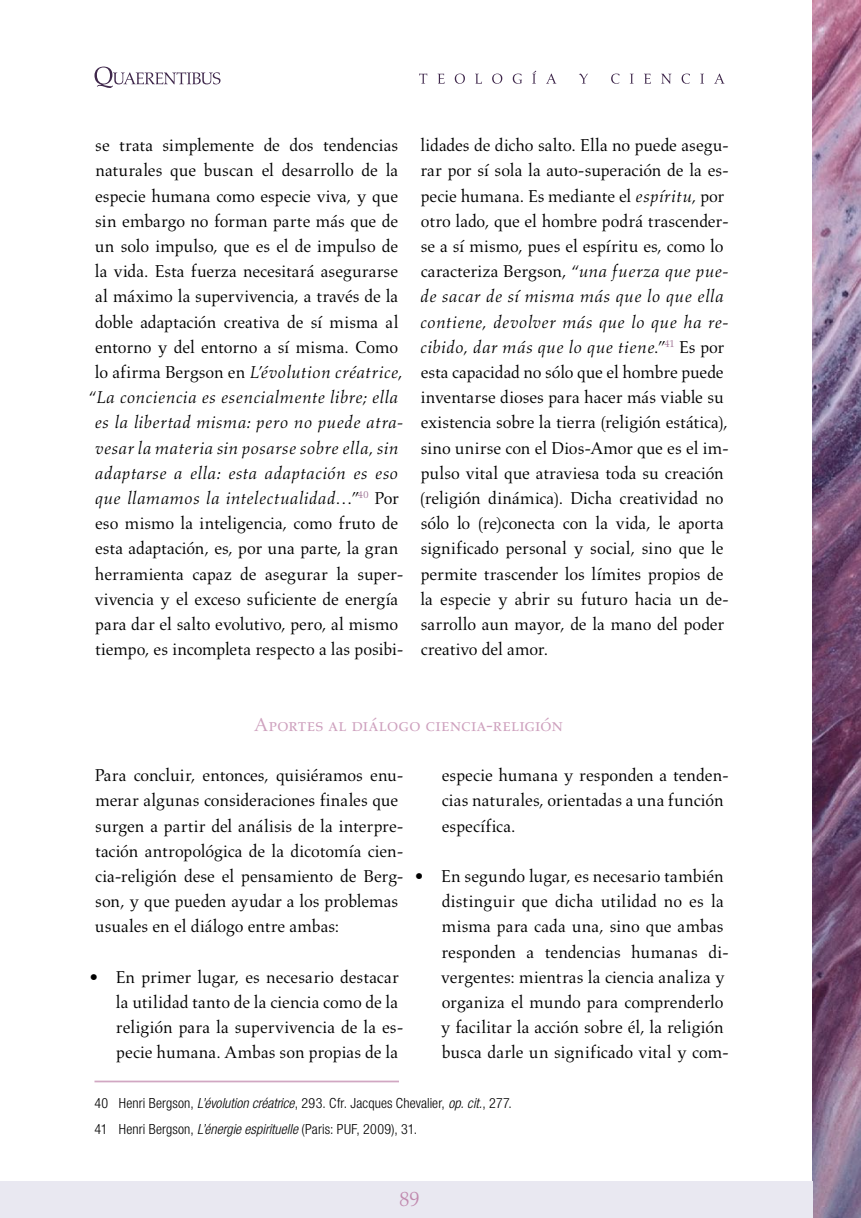
<style>
.page{position:relative;width:861px;height:1218px;background:#fff}
.page>*{position:absolute;margin:0;border:0;box-sizing:border-box;transform-origin:0 0}
.t1{font:21px "Aldus LT Std";color:#c18aaf}
.t2{font:19.25px "Aldus LT Std";color:#cea1be}
.t3{font:17.5px/25.2px "Aldus LT Std";letter-spacing:-.005em;color:#000}
.t4{font:300 condensed 14px/26.2px "Helvetica Neue LT Std";letter-spacing:.01em;color:#000}
.s1{font-style:italic}
</style>
<div class="page">
<img style="left:813px;top:0;width:48px;height:1218px">
<svg style="left:95px;top:67px;width:126px;height:21px"></svg>
<svg style="left:419px;top:71px;width:306px;height:13px"></svg>
<hr style="left:94px;top:1081px;width:305px;height:1px;background:#d1a7c2">
<div style="left:0;top:1181px;width:813px;height:37px;background:#e9e8f1"></div>
<p class="t3" style="left:89px;top:133px;width:317px;text-align:center">se trata simplemente de dos tendencias naturales que buscan el desarrollo de la especie humana como especie viva, y que sin embargo no forman parte más que de un solo impulso, que es el de impulso de la vida. Esta fuerza necesitará asegurarse al máximo la supervivencia, a través de la doble adaptación creativa de sí misma al entorno y del entorno a sí misma. Como lo afirma Bergson en <span class="s1">L’évolution créatrice</span>, “<span class="s1">La conciencia es esencialmente libre; ella es la libertad misma: pero no puede atra&shy;vesar la materia sin posarse sobre ella, sin adaptarse a ella: esta adaptación es eso que llamamos la intelectualidad</span>…”<sup>40</sup> Por eso mismo la inteligencia, como fruto de esta adaptación, es, por una parte, la gran herramienta capaz de asegurar la super&shy;vivencia y el exceso suficiente de energía para dar el salto evolutivo, pero, al mismo tiempo, es incompleta respecto a las posibi-</p>
<p class="t3" style="left:420px;top:133px;width:311px">lidades de dicho salto. Ella no puede asegu&shy;rar por sí sola la auto-superación de la es&shy;pecie humana. Es mediante el <span class="s1">espíritu,</span> por otro lado, que el hombre podrá trascender&shy;se a sí mismo, pues el espíritu es, como lo caracteriza Bergson, “<span class="s1">una fuerza que pue&shy;de sacar de sí misma más que lo que ella contiene, devolver más que lo que ha re&shy;cibido, dar más que lo que tiene</span>.”<sup>41</sup> Es por esta capacidad no sólo que el hombre puede inventarse dioses para hacer más viable su existencia sobre la tierra (religión estática), sino unirse con el Dios-Amor que es el im&shy;pulso vital que atraviesa toda su creación (religión dinámica). Dicha creatividad no sólo lo (re)conecta con la vida, le aporta significado personal y social, sino que le permite trascender los límites propios de la especie y abrir su futuro hacia un de&shy;sarrollo aun mayor, de la mano del poder creativo del amor.</p>
<p class="t2" style="left:254px;top:714px;width:310px">Aportes al diálogo ciencia-religión</p>
<p class="t3" style="left:95px;top:763px;width:310px">Para concluir, entonces, quisiéramos enu&shy;merar algunas consideraciones finales que surgen a partir del análisis de la interpre&shy;tación antropológica de la dicotomía cien&shy;cia-religión dese el pensamiento de Berg&shy;son, y que pueden ayudar a los problemas usuales en el diálogo entre ambas:</p>
<p class="t3" style="left:116px;top:965px;width:289px;text-indent:-27px">• En primer lugar, es necesario destacar la utilidad tanto de la ciencia como de la religión para la supervivencia de la es&shy;pecie humana. Ambas son propias de la</p>
<p class="t3" style="left:442px;top:763px;width:289px">especie humana y responden a tenden&shy;cias naturales, orientadas a una función específica.</p>
<p class="t3" style="left:441px;top:864px;width:290px;text-indent:-26px">• En segundo lugar, es necesario también distinguir que dicha utilidad no es la misma para cada una, sino que ambas responden a tendencias humanas di&shy;vergentes: mientras la ciencia analiza y organiza el mundo para comprenderlo y facilitar la acción sobre él, la religión busca darle un significado vital y com-</p>
<p class="t4" style="left:94px;top:1090px;width:419px">40 Henri Bergson, <span class="s1">L’évolution créatrice</span>, 293. Cfr. Jacques Chevalier, <span class="s1">op. cit.</span>, 277.<br>41 Henri Bergson, <span class="s1">L’énergie espirituelle</span> (Paris: PUF, 2009), 31.</p>
<p class="t1" style="left:399px;top:1187px;width:22px">89</p>
</div>
